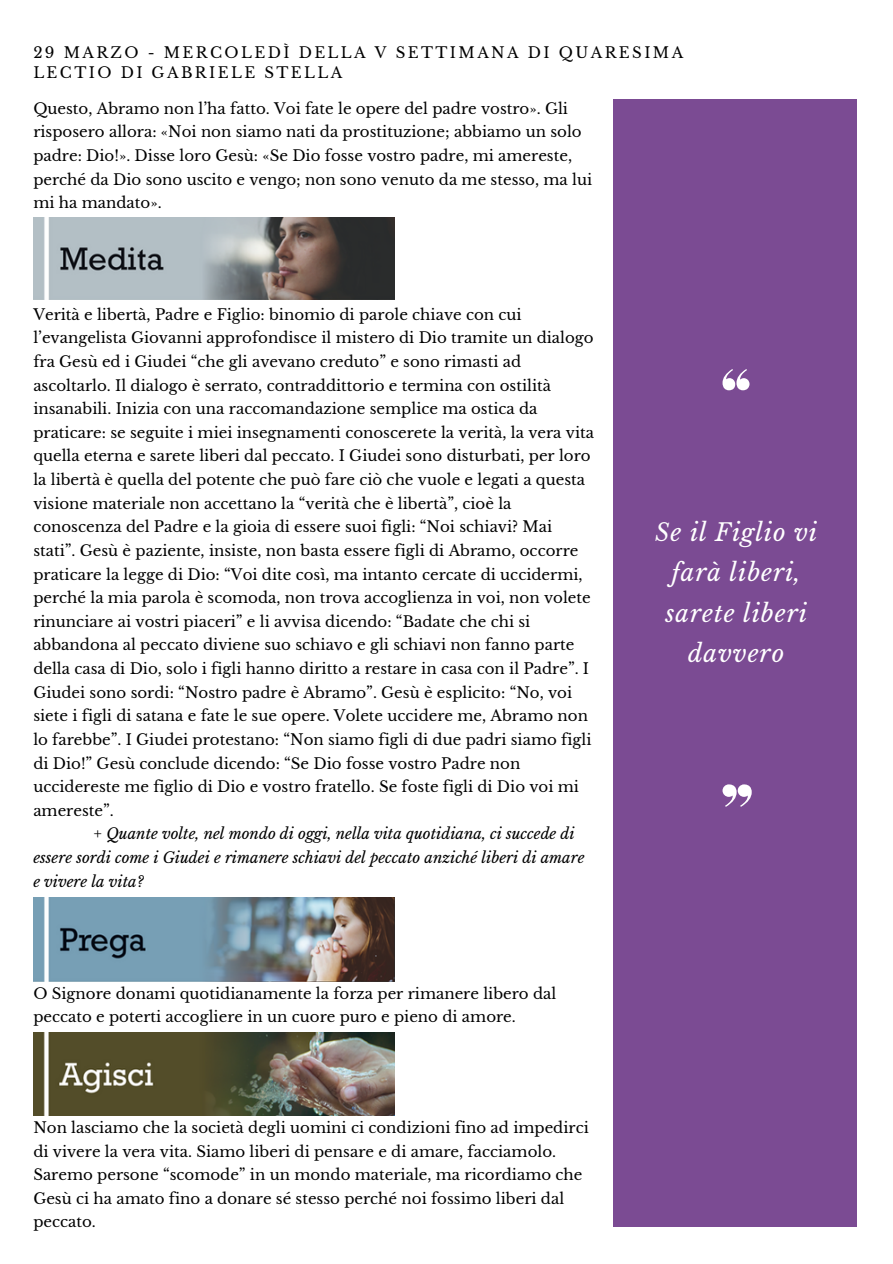
<style>
.page{position:relative;width:893px;height:1264px;background:#fff}
.page>*{position:absolute;margin:0;border:0;box-sizing:border-box;transform-origin:0 0}
.t1{font:italic 24px/40.5px "Libre Baskerville";letter-spacing:.04em;color:#fff;text-align:center}
.t2{font:15px/23.5px "Libre Baskerville";color:#000}
.t3{font:italic 15px/23.5px "Libre Baskerville";color:#000}
.t4{font:15px/20.2px "Libre Baskerville";letter-spacing:.16em;color:#000}
</style>
<div class="page">
<div style="left:613px;top:100px;width:243px;height:1126px;background:#7b4b93"></div>
<img style="left:33px;top:218px;width:361px;height:82px">
<svg style="left:722px;top:784px;width:29px;height:22px"></svg>
<svg style="left:722px;top:369px;width:27px;height:21px"></svg>
<img style="left:33px;top:1032px;width:361px;height:83px">
<img style="left:33px;top:897px;width:361px;height:84px">
<p class="t4" style="left:33px;top:42px;width:651px">29 MARZO - MERCOLEDÌ DELLA V SETTIMANA DI QUARESIMA<br>LECTIO DI GABRIELE STELLA</p>
<p class="t2" style="left:33px;top:97px;width:560px">Questo, Abramo non l’ha fatto. Voi fate le opere del padre vostro». Gli risposero allora: «Noi non siamo nati da prostituzione; abbiamo un solo padre: Dio!». Disse loro Gesù: «Se Dio fosse vostro padre, mi amereste, perché da Dio sono uscito e vengo; non sono venuto da me stesso, ma lui mi ha mandato».</p>
<p class="t2" style="left:33px;top:303px;width:562px">Verità e libertà, Padre e Figlio: binomio di parole chiave con cui l’evangelista Giovanni approfondisce il mistero di Dio tramite un dialogo fra Gesù ed i Giudei “che gli avevano creduto” e sono rimasti ad ascoltarlo. Il dialogo è serrato, contraddittorio e termina con ostilità insanabili. Inizia con una raccomandazione semplice ma ostica da praticare: se seguite i miei insegnamenti conoscerete la verità, la vera vita quella eterna e sarete liberi dal peccato. I Giudei sono disturbati, per loro la libertà è quella del potente che può fare ciò che vuole e legati a questa visione materiale non accettano la “verità che è libertà”, cioè la conoscenza del Padre e la gioia di essere suoi figli: “Noi schiavi? Mai stati”. Gesù è paziente, insiste, non basta essere figli di Abramo, occorre praticare la legge di Dio: “Voi dite così, ma intanto cercate di uccidermi, perché la mia parola è scomoda, non trova accoglienza in voi, non volete rinunciare ai vostri piaceri” e li avvisa dicendo: “Badate che chi si abbandona al peccato diviene suo schiavo e gli schiavi non fanno parte della casa di Dio, solo i figli hanno diritto a restare in casa con il Padre”. I Giudei sono sordi: “Nostro padre è Abramo”. Gesù è esplicito: “No, voi siete i figli di satana e fate le sue opere. Volete uccidere me, Abramo non lo farebbe”. I Giudei protestano: “Non siamo figli di due padri siamo figli di Dio!” Gesù conclude dicendo: “Se Dio fosse vostro Padre non uccidereste me figlio di Dio e vostro fratello. Se foste figli di Dio voi mi amereste”.</p>
<p class="t3" style="left:33px;top:822px;width:552px;text-indent:60px">+ Quante volte, nel mondo di oggi, nella vita quotidiana, ci succede di essere sordi come i Giudei e rimanere schiavi del peccato anziché liberi di amare e vivere la vita?</p>
<p class="t2" style="left:33px;top:981px;width:524px">O Signore donami quotidianamente la forza per rimanere libero dal peccato e poterti accogliere in un cuore puro e pieno di amore.</p>
<p class="t2" style="left:33px;top:1115px;width:557px">Non lasciamo che la società degli uomini ci condizioni fino ad impedirci di vivere la vera vita. Siamo liberi di pensare e di amare, facciamolo.<br>Saremo persone “scomode” in un mondo materiale, ma ricordiamo che Gesù ci ha amato fino a donare sé stesso perché noi fossimo liberi dal peccato.</p>
<h1 class="t1" style="left:655px;top:512px;width:163px">Se il Figlio vi farà liberi, sarete liberi davvero</h1>
</div>
